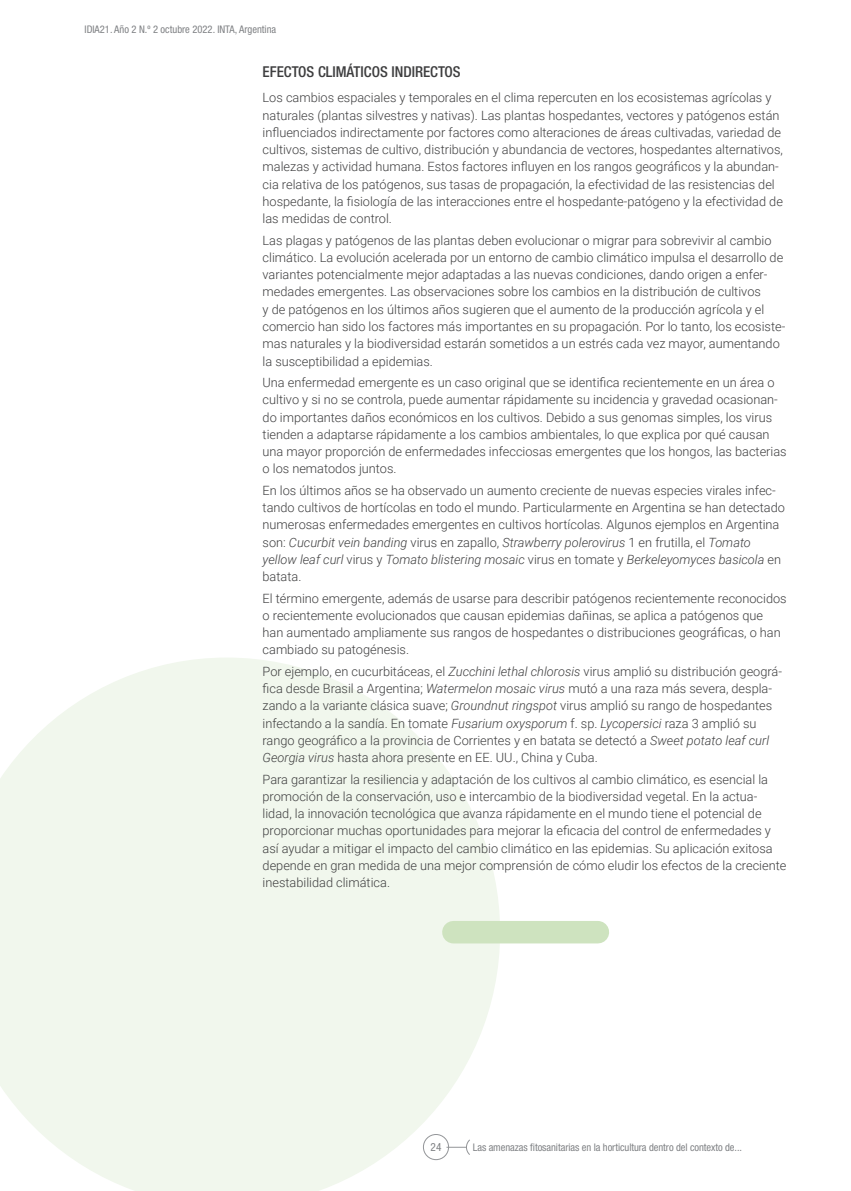
<style>
.page{position:relative;width:851px;height:1191px;background:#fff}
.page>*{position:absolute;margin:0;border:0;box-sizing:border-box;transform-origin:0 0}
.t1{font:500 condensed 15px "Helvetica Neue LT Std";color:#3e3e3f}
.t2{font:300 12.75px/17.2px "Roboto";color:#3e3e3f}
.t3{font:condensed 11.25px "Helvetica Neue LT Pro";color:#808285}
.t4{font:condensed 10.5px "Helvetica Neue LT Pro";letter-spacing:-.005em;color:#808285}
.s1{font-style:italic}
</style>
<div class="page">
<svg style="left:0;top:658px;width:500px;height:533px;fill:#f1f7ed"></svg>
<div style="left:453px;top:921px;width:144px;height:22px;background:#cee3bf"></div>
<p class="t4" style="left:84px;top:23px;width:193px">IDIA21. Año 2 N.º 2 octubre 2022. INTA, Argentina</p>
<p class="t1" style="left:262px;top:62px;width:200px">EFECTOS CLIMÁTICOS INDIRECTOS</p>
<p class="t2" style="left:262px;top:89px;width:522px">Los cambios espaciales y temporales en el clima repercuten en los ecosistemas agrícolas y naturales (plantas silvestres y nativas). Las plantas hospedantes, vectores y patógenos están influenciados indirectamente por factores como alteraciones de áreas cultivadas, variedad de cultivos, sistemas de cultivo, distribución y abundancia de vectores, hospedantes alternativos, malezas y actividad humana. Estos factores influyen en los rangos geográficos y la abundan&shy;cia relativa de los patógenos, sus tasas de propagación, la efectividad de las resistencias del hospedante, la fisiología de las interacciones entre el hospedante-patógeno y la efectividad de las medidas de control.</p>
<p class="t2" style="left:262px;top:231px;width:524px">Las plagas y patógenos de las plantas deben evolucionar o migrar para sobrevivir al cambio climático. La evolución acelerada por un entorno de cambio climático impulsa el desarrollo de variantes potencialmente mejor adaptadas a las nuevas condiciones, dando origen a enfer&shy;medades emergentes. Las observaciones sobre los cambios en la distribución de cultivos<br>y de patógenos en los últimos años sugieren que el aumento de la producción agrícola y el comercio han sido los factores más importantes en su propagación. Por lo tanto, los ecosiste&shy;mas naturales y la biodiversidad estarán sometidos a un estrés cada vez mayor, aumentando la susceptibilidad a epidemias.</p>
<p class="t2" style="left:262px;top:373px;width:525px">Una enfermedad emergente es un caso original que se identifica recientemente en un área o cultivo y si no se controla, puede aumentar rápidamente su incidencia y gravedad ocasionan&shy;do importantes daños económicos en los cultivos. Debido a sus genomas simples, los virus tienden a adaptarse rápidamente a los cambios ambientales, lo que explica por qué causan una mayor proporción de enfermedades infecciosas emergentes que los hongos, las bacterias o los nematodos juntos.</p>
<p class="t2" style="left:262px;top:481px;width:524px">En los últimos años se ha observado un aumento creciente de nuevas especies virales infec&shy;tando cultivos de hortícolas en todo el mundo. Particularmente en Argentina se han detectado numerosas enfermedades emergentes en cultivos hortícolas. Algunos ejemplos en Argentina son: <span class="s1">Cucurbit vein banding</span> virus en zapallo, <span class="s1">Strawberry polerovirus</span> 1 en frutilla, el <span class="s1">Tomato yellow leaf curl</span> virus y <span class="s1">Tomato blistering mosaic</span> virus en tomate y <span class="s1">Berkeleyomyces basicola</span> en batata.</p>
<p class="t2" style="left:262px;top:589px;width:525px">El término emergente, además de usarse para describir patógenos recientemente reconocidos o recientemente evolucionados que causan epidemias dañinas, se aplica a patógenos que han aumentado ampliamente sus rangos de hospedantes o distribuciones geográficas, o han cambiado su patogénesis.</p>
<p class="t2" style="left:262px;top:662px;width:521px">Por ejemplo, en cucurbitáceas, el <span class="s1">Zucchini lethal chlorosis</span> virus amplió su distribución geográ&shy;fica desde Brasil a Argentina; <span class="s1">Watermelon mosaic virus</span> mutó a una raza más severa, despla&shy;zando a la variante clásica suave; <span class="s1">Groundnut ringspot</span> virus amplió su rango de hospedantes infectando a la sandía. En tomate <span class="s1">Fusarium oxysporum</span> f. sp. <span class="s1">Lycopersici</span> raza 3 amplió su rango geográfico a la provincia de Corrientes y en batata se detectó a <span class="s1">Sweet potato leaf curl Georgia virus</span> hasta ahora presente en EE. UU., China y Cuba.</p>
<p class="t2" style="left:262px;top:770px;width:525px">Para garantizar la resiliencia y adaptación de los cultivos al cambio climático, es esencial la promoción de la conservación, uso e intercambio de la biodiversidad vegetal. En la actua&shy;lidad, la innovación tecnológica que avanza rápidamente en el mundo tiene el potencial de proporcionar muchas oportunidades para mejorar la eficacia del control de enfermedades y así ayudar a mitigar el impacto del cambio climático en las epidemias. Su aplicación exitosa depende en gran medida de una mejor comprensión de cómo eludir los efectos de la creciente inestabilidad climática.</p>
<p class="t3" style="left:430px;top:1140px;width:12px">24</p>
<p class="t4" style="left:472px;top:1141px;width:271px">Las amenazas fitosanitarias en la horticultura dentro del contexto de...</p>
</div>
